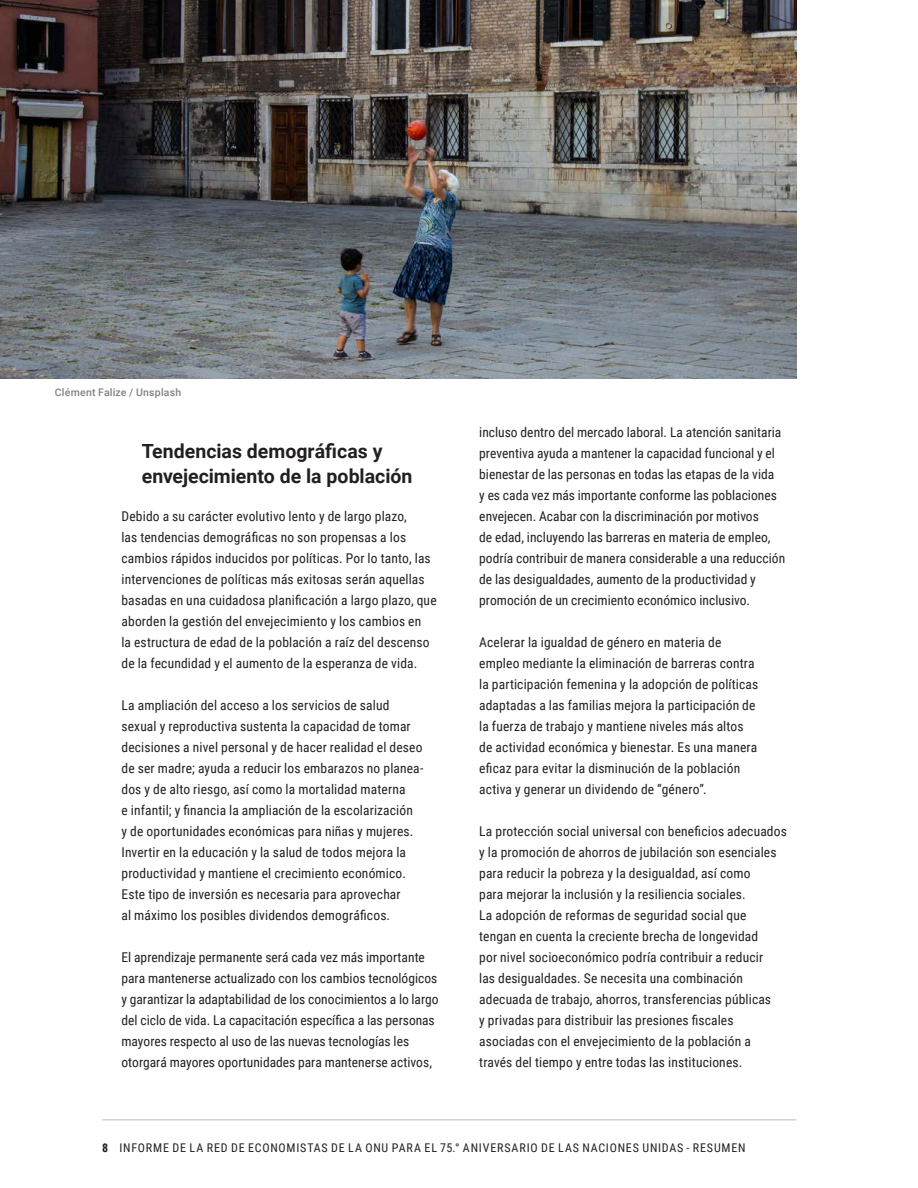
<style>
.page{position:relative;width:918px;height:1188px;background:#fff}
.page>*{position:absolute;margin:0;border:0;box-sizing:border-box;transform-origin:0 0}
.t1{font:700 19.5px/25.5px "Roboto";color:#231f20}
.t2{font:13.5px/21px "Roboto Condensed";letter-spacing:.01em;color:#231f20}
.t3{font:12px "Roboto Condensed";letter-spacing:.07em;color:#231f20}
.t4{font:500 10.5px "Roboto";letter-spacing:.02em;color:#808285}
.s1{font-weight:700}
</style>
<div class="page">
<img style="left:0;top:0;width:796px;height:379px">
<hr style="left:102px;top:1119px;width:695px;height:1px;background:#d1d3d4">
<p class="t4" style="left:55px;top:385px;width:128px">Clément Falize / Unsplash</p>
<h1 class="t1" style="left:142px;top:437px;width:272px">Tendencias demográficas y envejecimiento de la población</h1>
<p class="t2" style="left:122px;top:505px;width:317px">Debido a su carácter evolutivo lento y de largo plazo,<br>las tendencias demográficas no son propensas a los cambios rápidos inducidos por políticas. Por lo tanto, las intervenciones de políticas más exitosas serán aquellas basadas en una cuidadosa planificación a largo plazo, que aborden la gestión del envejecimiento y los cambios en<br>la estructura de edad de la población a raíz del descenso de la fecundidad y el aumento de la esperanza de vida.</p>
<p class="t2" style="left:122px;top:694px;width:304px">La ampliación del acceso a los servicios de salud sexual y reproductiva sustenta la capacidad de tomar decisiones a nivel personal y de hacer realidad el deseo de ser madre; ayuda a reducir los embarazos no planea&shy;dos y de alto riesgo, así como la mortalidad materna<br>e infantil; y financia la ampliación de la escolarización<br>y de oportunidades económicas para niñas y mujeres.<br>Invertir en la educación y la salud de todos mejora la productividad y mantiene el crecimiento económico.<br>Este tipo de inversión es necesaria para aprovechar<br>al máximo los posibles dividendos demográficos.</p>
<p class="t2" style="left:122px;top:946px;width:319px">El aprendizaje permanente será cada vez más importante para mantenerse actualizado con los cambios tecnológicos y garantizar la adaptabilidad de los conocimientos a lo largo del ciclo de vida. La capacitación específica a las personas mayores respecto al uso de las nuevas tecnologías les otorgará mayores oportunidades para mantenerse activos,</p>
<p class="t2" style="left:479px;top:421px;width:308px">incluso dentro del mercado laboral. La atención sanitaria preventiva ayuda a mantener la capacidad funcional y el bienestar de las personas en todas las etapas de la vida<br>y es cada vez más importante conforme las poblaciones envejecen. Acabar con la discriminación por motivos<br>de edad, incluyendo las barreras en materia de empleo, podría contribuir de manera considerable a una reducción de las desigualdades, aumento de la productividad y promoción de un crecimiento económico inclusivo.</p>
<p class="t2" style="left:479px;top:631px;width:281px">Acelerar la igualdad de género en materia de empleo mediante la eliminación de barreras contra la participación femenina y la adopción de políticas adaptadas a las familias mejora la participación de la fuerza de trabajo y mantiene niveles más altos de actividad económica y bienestar. Es una manera eficaz para evitar la disminución de la población activa y generar un dividendo de “género”.</p>
<p class="t2" style="left:479px;top:820px;width:309px">La protección social universal con beneficios adecuados y la promoción de ahorros de jubilación son esenciales para reducir la pobreza y la desigualdad, así como<br>para mejorar la inclusión y la resiliencia sociales.<br>La adopción de reformas de seguridad social que tengan en cuenta la creciente brecha de longevidad<br>por nivel socioeconómico podría contribuir a reducir<br>las desigualdades. Se necesita una combinación adecuada de trabajo, ahorros, transferencias públicas<br>y privadas para distribuir las presiones fiscales asociadas con el envejecimiento de la población a través del tiempo y entre todas las instituciones.</p>
<p class="t3" style="left:102px;top:1139px;width:645px"><span class="s1">8</span> INFORME DE LA RED DE ECONOMISTAS DE LA ONU PARA EL 75.° ANIVERSARIO DE LAS NACIONES UNIDAS - RESUMEN</p>
</div>
